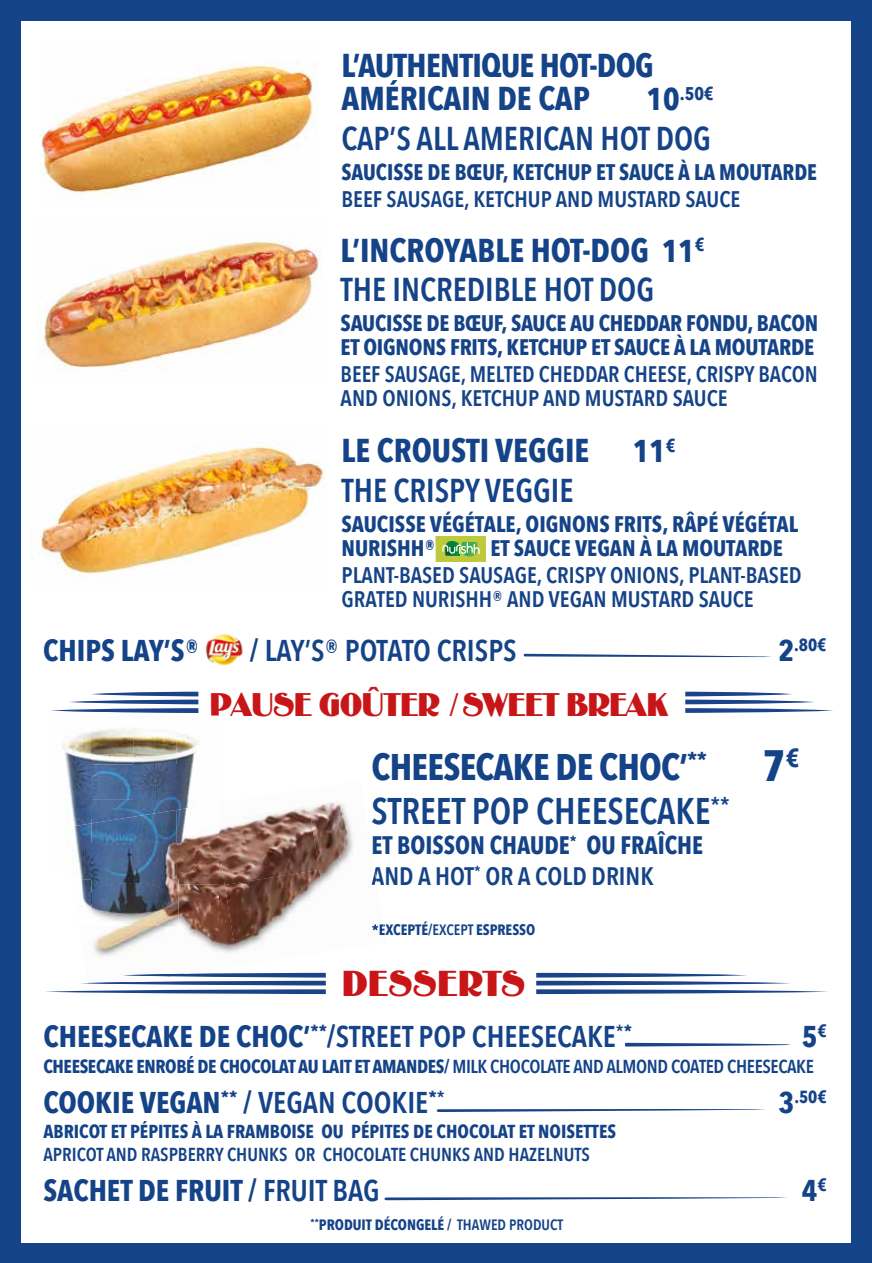
<style>
.page{position:relative;width:872px;height:1263px;background:#154388}
.page>*{position:absolute;margin:0;border:0;box-sizing:border-box;transform-origin:0 0}
.t1{font:700 43.8px "Avenir Next Condensed";color:#154388}
.t2{font:600 37.05px/44.4px "Avenir Next Condensed";color:#154388}
.t3{font:700 33px/39.6px "Avenir Next Condensed";color:#154388}
.t4{font:600 33px "Avenir Next Condensed";color:#154388}
.t5{font:700 33px/33px "Avenir Next Condensed";letter-spacing:-.02em;color:#154388}
.t6{font:33px "Binner Poster MT Std";color:#c81618}
.t7{font:700 31.5px "Avenir Next Condensed";color:#154388}
.t8{font:700 30px "Avenir Next Condensed";color:#154388}
.t9{font:600 30px "Avenir Next Condensed";color:#154388}
.t10{font:30px "Binner Poster MT Std";letter-spacing:-.03em;color:#c81618}
.t11{font:700 25.2px/30.3px "Avenir Next Condensed";color:#154388}
.t12{font:700 22.5px/24px "Avenir Next Condensed";color:#154388}
.t13{font:600 22.5px/24px "Avenir Next Condensed";color:#154388}
.t14{font:700 18.75px "Avenir Next Condensed";letter-spacing:-.02em;color:#154388}
.t15{font:700 18.75px "Avenir Next Condensed";color:#154388}
.t16{font:600 18.75px "Avenir Next Condensed";color:#154388}
.t17{font:700 18.3px "Avenir Next Condensed";color:#154388}
.t18{font:700 17.55px "Avenir Next Condensed";color:#154388}
.t19{font:700 15px "Avenir Next Condensed";color:#154388}
.s1{font-size:31.5px}
.s2{font-weight:600}
.s3{font-weight:700}
.s4{font-size:30px}
</style>
<div class="page">
<div style="left:21px;top:21px;width:829px;height:1221px;background:#fff"></div>
<img style="left:206px;top:633px;width:37px;height:33px">
<svg style="left:536px;top:973px;width:292px;height:21px"></svg>
<svg style="left:45px;top:973px;width:281px;height:21px"></svg>
<svg style="left:437px;top:1109px;width:328px;height:3px"></svg>
<svg style="left:384px;top:1197px;width:403px;height:3px"></svg>
<svg style="left:625px;top:1043px;width:166px;height:3px"></svg>
<svg style="left:523px;top:654px;width:248px;height:3px"></svg>
<img style="left:40px;top:64px;width:277px;height:133px">
<img style="left:43px;top:241px;width:278px;height:130px">
<img style="left:30px;top:443px;width:295px;height:138px">
<svg style="left:435px;top:537px;width:51px;height:24px"></svg>
<svg style="left:50px;top:692px;width:148px;height:19px"></svg>
<svg style="left:685px;top:692px;width:148px;height:21px"></svg>
<img style="left:62px;top:711px;width:137px;height:53px">
<img style="left:66px;top:764px;width:68px;height:54px">
<img style="left:134px;top:764px;width:59px;height:36px">
<img style="left:73px;top:818px;width:18px;height:5px">
<img style="left:62px;top:711px;width:136px;height:2px">
<svg style="left:211px;top:711px;width:8px;height:5px"></svg>
<img style="left:91px;top:800px;width:103px;height:10px">
<img style="left:372px;top:924px;width:13px;height:11px">
<img style="left:371px;top:871px;width:6px;height:14px">
<img style="left:79px;top:973px;width:57px;height:16px">
<img style="left:133px;top:973px;width:146px;height:8px">
<img style="left:122px;top:974px;width:63px;height:2px">
<img style="left:88px;top:982px;width:46px;height:2px">
<img style="left:66px;top:823px;width:25px;height:85px">
<img style="left:82px;top:879px;width:94px;height:45px">
<svg style="left:88px;top:892px;width:3px;height:12px"></svg>
<img style="left:219px;top:806px;width:89px;height:64px">
<img style="left:308px;top:801px;width:46px;height:74px">
<img style="left:188px;top:848px;width:48px;height:104px">
<img style="left:93px;top:925px;width:95px;height:32px">
<img style="left:225px;top:870px;width:107px;height:83px">
<img style="left:91px;top:810px;width:85px;height:69px">
<img style="left:176px;top:803px;width:43px;height:122px">
<img style="left:129px;top:924px;width:47px;height:1px">
<img style="left:91px;top:883px;width:80px;height:30px">
<h3 class="t5" style="left:341px;top:49px;width:314px">L’AUTHENTIQUE HOT-DOG<br>AMÉRICAIN DE CAP</h3>
<p class="t17" style="left:646px;top:82px;width:69px"><span class="s1">10</span>.50€</p>
<h3 class="t4" style="left:341px;top:110px;width:371px">CAP’S ALL AMERICAN HOT DOG</h3>
<p class="t12" style="left:341px;top:160px;width:477px">SAUCISSE DE BŒUF, KETCHUP ET SAUCE À LA MOUTARDE</p>
<p class="t13" style="left:341px;top:186px;width:400px">BEEF SAUSAGE, KETCHUP AND MUSTARD SAUCE</p>
<h3 class="t3" style="left:341px;top:230px;width:365px">L’INCROYABLE HOT-DOG <span class="s1">11</span><sup>€<br></sup><span class="s2">THE INCREDIBLE HOT DOG</span></h3>
<p class="t12" style="left:341px;top:311px;width:479px">SAUCISSE DE BŒUF, SAUCE AU CHEDDAR FONDU, BACON<br>ET OIGNONS FRITS, KETCHUP ET SAUCE À LA MOUTARDE</p>
<p class="t13" style="left:341px;top:362px;width:478px">BEEF SAUSAGE, MELTED CHEDDAR CHEESE, CRISPY BACON<br>AND ONIONS, KETCHUP AND MUSTARD SAUCE</p>
<h3 class="t3" style="left:341px;top:431px;width:249px">LE CROUSTI VEGGIE</h3>
<h3 class="t7" style="left:632px;top:432px;width:44px">11<sup>€</sup></h3>
<h3 class="t4" style="left:341px;top:462px;width:233px">THE CRISPY VEGGIE</h3>
<p class="t12" style="left:341px;top:512px;width:458px">SAUCISSE VÉGÉTALE, OIGNONS FRITS, RÂPÉ VÉGÉTAL<br>NURISHH®</p>
<p class="t12" style="left:490px;top:536px;width:294px">ET SAUCE VEGAN À LA MOUTARDE</p>
<p class="t13" style="left:341px;top:563px;width:461px">PLANT-BASED SAUSAGE, CRISPY ONIONS, PLANT-BASED<br>GRATED NURISHH® AND VEGAN MUSTARD SAUCE</p>
<h3 class="t8" style="left:43px;top:632px;width:157px">CHIPS LAY’S®</h3>
<h3 class="t9" style="left:250px;top:624px;width:268px"><span class="s3">/</span> LAY’S® POTATO CRISPS</h3>
<p class="t18" style="left:778px;top:634px;width:50px"><span class="s4">2</span>.80€</p>
<h3 class="t10" style="left:209px;top:685px;width:460px">PAUSE GOÛTER /SWEET BREAK</h3>
<h2 class="t2" style="left:371px;top:743px;width:360px"><span class="s3">CHEESECAKE DE CHOC’</span><sup>**<br></sup>STREET POP CHEESECAKE<sup>**</sup></h2>
<p class="t11" style="left:371px;top:830px;width:333px">ET BOISSON CHAUDE<sup>*</sup> OU FRAÎCHE<br><span class="s2">AND A HOT</span><sup>*</sup> <span class="s2">OR A COLD DRINK</span></p>
<p class="t19" style="left:371px;top:920px;width:165px">*EXCEPTÉ/<span class="s2">EXCEPT</span> ESPRESSO</p>
<h3 class="t6" style="left:342px;top:962px;width:185px">DESSERTS</h3>
<h1 class="t1" style="left:763px;top:739px;width:38px">7<sup>€</sup></h1>
<h3 class="t9" style="left:43px;top:1011px;width:590px"><span class="s3">CHEESECAKE DE CHOC’</span><sup>**</sup><span class="s3">/</span>STREET POP CHEESECAKE<sup>*</sup><sup>*</sup></h3>
<h3 class="t8" style="left:801px;top:1018px;width:26px">5<sup>€</sup></h3>
<p class="t14" style="left:43px;top:1054px;width:772px">CHEESECAKE ENROBÉ DE CHOCOLAT AU LAIT ET AMANDES/ <span class="s2">MILK CHOCOLATE AND ALMOND COATED CHEESECAKE</span></p>
<h3 class="t8" style="left:43px;top:1084px;width:403px">COOKIE VEGAN<sup>**</sup> / <span class="s2">VEGAN COOKIE</span><sup>*</sup><sup>*</sup></h3>
<p class="t18" style="left:778px;top:1086px;width:50px"><span class="s4">3</span>.50€</p>
<p class="t15" style="left:43px;top:1120px;width:574px">ABRICOT ET PÉPITES À LA FRAMBOISE OU PÉPITES DE CHOCOLAT ET NOISETTES</p>
<p class="t16" style="left:43px;top:1138px;width:548px">APRICOT AND RASPBERRY CHUNKS OR CHOCOLATE CHUNKS AND HAZELNUTS</p>
<h3 class="t8" style="left:43px;top:1172px;width:337px">SACHET DE FRUIT / <span class="s2">FRUIT BAG</span></h3>
<h3 class="t8" style="left:801px;top:1172px;width:26px">4<sup>€</sup></h3>
<p class="t19" style="left:311px;top:1216px;width:254px"><sup>**</sup>PRODUIT DÉCONGELÉ / <span class="s2">THAWED PRODUCT</span></p>
</div>
